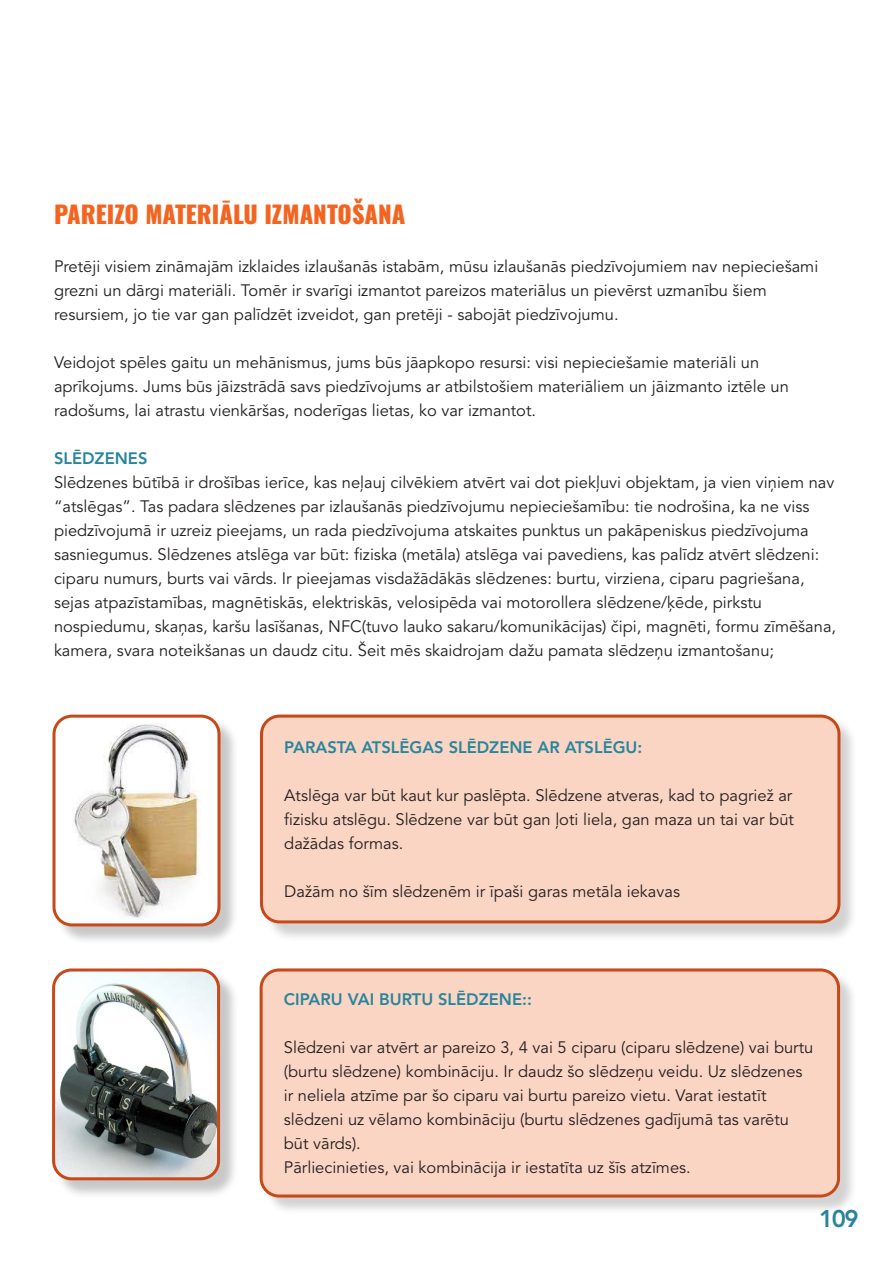
<style>
.page{position:relative;width:893px;height:1263px;background:#fff}
.page>*{position:absolute;margin:0;border:0;box-sizing:border-box;transform-origin:0 0}
.Main_Text{font:800 24px "Oswald";color:#f36421}
.t1{font:800 24px "Avenir LT Pro";color:#28859d}
.Main_Text-2{font:16.5px/24px "Avenir LT Pro";color:#231f20}
.Main_Text-3{font:800 16.5px "Avenir LT Pro";color:#28859d}
</style>
<div class="page">
<div style="left:55px;top:717px;width:184px;height:228px;background:#231f20;opacity:.25"></div>
<div style="left:54px;top:716px;width:165px;height:209px;background:#fff;border-radius:18px"></div>
<img style="left:73px;top:723px;width:128px;height:195px">
<div style="left:52px;top:715px;width:168px;height:211px;border:3px solid #c74919;border-radius:18px"></div>
<div style="left:264px;top:717px;width:594px;height:225px;background:#231f20;opacity:.75"></div>
<div style="left:261px;top:715px;width:578px;height:208px;background:#fbd5c3;border-radius:18px"></div>
<div style="left:260px;top:715px;width:580px;height:208px;border:3px solid #c74919;border-radius:18px"></div>
<div style="left:54px;top:971px;width:184px;height:228px;background:#231f20;opacity:.25"></div>
<img style="left:54px;top:971px;width:165px;height:208px">
<div style="left:52px;top:968px;width:168px;height:212px;border:3px solid #c74919;border-radius:18px"></div>
<div style="left:263px;top:971px;width:594px;height:244px;background:#231f20;opacity:.75"></div>
<div style="left:261px;top:968px;width:578px;height:229px;background:#fbd5c3;border-radius:18px"></div>
<div style="left:260px;top:968px;width:580px;height:229px;border:3px solid #c74919;border-radius:18px"></div>
<p class="Main_Text" style="left:54px;top:202px;width:353px">PAREIZO MATERIĀLU IZMANTOŠANA</p>
<p class="Main_Text-2" style="left:54px;top:255px;width:766px">Pretēji visiem zināmajām izklaides izlaušanās istabām, mūsu izlaušanās piedzīvojumiem nav nepieciešami grezni un dārgi materiāli. Tomēr ir svarīgi izmantot pareizos materiālus un pievērst uzmanību šiem resursiem, jo tie var gan palīdzēt izveidot, gan pretēji - sabojāt piedzīvojumu.</p>
<p class="Main_Text-2" style="left:54px;top:351px;width:736px">Veidojot spēles gaitu un mehānismus, jums būs jāapkopo resursi: visi nepieciešamie materiāli un aprīkojums. Jums būs jāizstrādā savs piedzīvojums ar atbilstošiem materiāliem un jāizmanto iztēle un radošums, lai atrastu vienkāršas, noderīgas lietas, ko var izmantot.</p>
<p class="Main_Text-3" style="left:54px;top:449px;width:95px">SLĒDZENES</p>
<p class="Main_Text-2" style="left:54px;top:471px;width:784px">Slēdzenes būtībā ir drošības ierīce, kas neļauj cilvēkiem atvērt vai dot piekļuvi objektam, ja vien viņiem nav “atslēgas”. Tas padara slēdzenes par izlaušanās piedzīvojumu nepieciešamību: tie nodrošina, ka ne viss piedzīvojumā ir uzreiz pieejams, un rada piedzīvojuma atskaites punktus un pakāpeniskus piedzīvojuma sasniegumus. Slēdzenes atslēga var būt: fiziska (metāla) atslēga vai pavediens, kas palīdz atvērt slēdzeni: ciparu numurs, burts vai vārds. Ir pieejamas visdažādākās slēdzenes: burtu, virziena, ciparu pagriešana, sejas atpazīstamības, magnētiskās, elektriskās, velosipēda vai motorollera slēdzene/ķēde, pirkstu nospiedumu, skaņas, karšu lasīšanas, NFC(tuvo lauko sakaru/komunikācijas) čipi, magnēti, formu zīmēšana, kamera, svara noteikšanas un daudz citu. Šeit mēs skaidrojam dažu pamata slēdzeņu izmantošanu;</p>
<p class="Main_Text-3" style="left:284px;top:737px;width:360px">PARASTA ATSLĒGAS SLĒDZENE AR ATSLĒGU:</p>
<p class="Main_Text-2" style="left:284px;top:783px;width:511px;text-align:justify">Atslēga var būt kaut kur paslēpta. Slēdzene atveras, kad to pagriež ar fizisku atslēgu. Slēdzene var būt gan ļoti liela, gan maza un tai var būt dažādas formas.</p>
<p class="Main_Text-2" style="left:284px;top:879px;width:397px">Dažām no šīm slēdzenēm ir īpaši garas metāla iekavas</p>
<p class="Main_Text-3" style="left:284px;top:990px;width:250px">CIPARU VAI BURTU SLĒDZENE::</p>
<p class="Main_Text-2" style="left:284px;top:1036px;width:531px">Slēdzeni var atvērt ar pareizo 3, 4 vai 5 ciparu (ciparu slēdzene) vai burtu (burtu slēdzene) kombināciju. Ir daudz šo slēdzeņu veidu. Uz slēdzenes ir neliela atzīme par šo ciparu vai burtu pareizo vietu. Varat iestatīt slēdzeni uz vēlamo kombināciju (burtu slēdzenes gadījumā tas varētu būt vārds).</p>
<p class="Main_Text-2" style="left:284px;top:1156px;width:408px">Pārliecinieties, vai kombinācija ir iestatīta uz šīs atzīmes.</p>
<h1 class="t1" style="left:819px;top:1204px;width:41px">109</h1>
</div>
